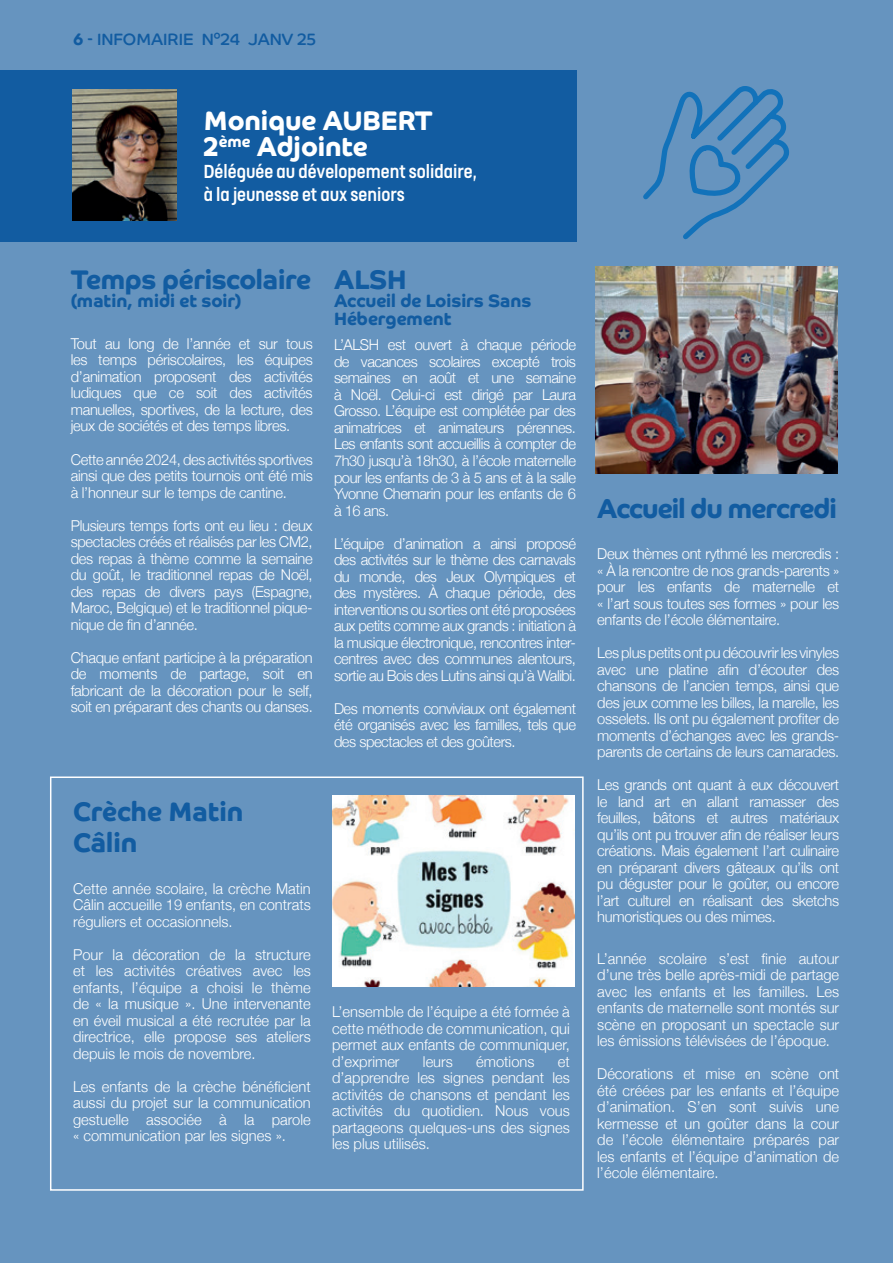
<style>
.page{position:relative;width:893px;height:1263px;background:#6694bf}
.page>*{position:absolute;margin:0;border:0;box-sizing:border-box;transform-origin:0 0}
.t1{font:700 27px/31.5px "Co Headline";letter-spacing:-.01em;color:#125ca1}
.t2{font:700 27px/25.5px "Co Headline";color:#fff}
.t3{font:700 27px "Co Headline";letter-spacing:-.03em;color:#125ca1}
.t4{font:500 21px/22.5px "FS Dillon";color:#fff}
.t5{font:700 18px/18px "Co Headline";color:#125ca1}
.t6{font:16.5px "Co Headline";color:#125ca1}
.t7{font:300 15px/16.5px "Helvetica Neue";letter-spacing:-.02em;color:#fff;text-align:justify}
.t8{font:300 15px "Helvetica Neue";color:#fff}
.s1{font-weight:700}
</style>
<div class="page">
<div style="left:0;top:70px;width:576px;height:172px;background:#125ca1"></div>
<img style="left:72px;top:89px;width:105px;height:131px">
<svg style="left:638px;top:82px;width:155px;height:162px;background:#578ebe"></svg>
<img style="left:333px;top:796px;width:241px;height:190px">
<div style="left:50px;top:776px;width:534px;height:415px;border:2px solid #fff"></div>
<img style="left:595px;top:267px;width:243px;height:207px">
<p class="t6" style="left:73px;top:29px;width:245px"><span class="s1">6</span> - INFOMAIRIE N°24 JANV 25</p>
<h1 class="t2" style="left:204px;top:108px;width:230px">Monique AUBERT<br>2<sup>ème</sup> Adjointe</h1>
<h2 class="t4" style="left:204px;top:159px;width:274px">Déléguée au dévelopement solidaire, à la jeunesse et aux seniors</h2>
<h1 class="t1" style="left:71px;top:264px;width:242px">Temps périscolaire</h1>
<p class="t5" style="left:71px;top:292px;width:172px">(matin, midi et soir)</p>
<p class="t7" style="left:71px;top:334px;width:244px">Tout au long de l’année et sur tous les temps périscolaires, les équipes d’animation proposent des activités ludiques que ce soit des activités manuelles, sportives, de la lecture, des jeux de sociétés et des temps libres.</p>
<p class="t7" style="left:71px;top:450px;width:244px">Cette année 2024, des activités sportives ainsi que des petits tournois ont été mis à l’honneur sur le temps de cantine.</p>
<p class="t7" style="left:71px;top:516px;width:243px">Plusieurs temps forts ont eu lieu : deux spectacles créés et réalisés par les CM2, des repas à thème comme la semaine du goût, le traditionnel repas de Noël, des repas de divers pays (Espagne, Maroc, Belgique) et le traditionnel pique&shy;nique de fin d’année.</p>
<p class="t7" style="left:71px;top:648px;width:244px">Chaque enfant participe à la préparation de moments de partage, soit en fabricant de la décoration pour le self, soit en préparant des chants ou danses.</p>
<h1 class="t1" style="left:334px;top:264px;width:74px">ALSH</h1>
<p class="t5" style="left:334px;top:292px;width:199px">Accueil de Loisirs Sans<br>Hébergement</p>
<p class="t7" style="left:334px;top:336px;width:244px">L’ALSH est ouvert à chaque période de vacances scolaires excepté trois semaines en août et une semaine à Noël. Celui-ci est dirigé par Laura Grosso. L’équipe est complétée par des animatrices et animateurs pérennes.<br>Les enfants sont accueillis à compter de 7h30 jusqu’à 18h30, à l’école maternelle pour les enfants de 3 à 5 ans et à la salle Yvonne Chemarin pour les enfants de 6 à 16 ans.</p>
<p class="t7" style="left:334px;top:534px;width:244px">L’équipe d’animation a ainsi proposé des activités sur le thème des carnavals du monde, des Jeux Olympiques et des mystères. À chaque période, des interventions ou sorties ont été proposées aux petits comme aux grands : initiation à la musique électronique, rencontres inter&shy;centres avec des communes alentours, sortie au Bois des Lutins ainsi qu’à Walibi.</p>
<p class="t7" style="left:334px;top:699px;width:244px">Des moments conviviaux ont également été organisés avec les familles, tels que des spectacles et des goûters.</p>
<h1 class="t1" style="left:73px;top:795px;width:172px">Crèche Matin<br>Câlin</h1>
<p class="t7" style="left:73px;top:879px;width:239px">Cette année scolaire, la crèche Matin Câlin accueille 19 enfants, en contrats réguliers et occasionnels.</p>
<p class="t7" style="left:73px;top:945px;width:239px">Pour la décoration de la structure et les activités créatives avec les enfants, l’équipe a choisi le thème de « la musique ». Une intervenante en éveil musical a été recrutée par la directrice, elle propose ses ateliers depuis le mois de novembre.</p>
<p class="t7" style="left:73px;top:1077px;width:239px">Les enfants de la crèche bénéficient aussi du projet sur la communication gestuelle associée à la parole « communication par les signes ».</p>
<p class="t7" style="left:332px;top:1002px;width:239px">L’ensemble de l’équipe a été formée à cette méthode de communication, qui permet aux enfants de communiquer, d’exprimer</p>
<p class="t7" style="left:423px;top:1052px;width:31px">leurs</p>
<p class="t8" style="left:476px;top:1049px;width:60px">émotions</p>
<p class="t7" style="left:332px;top:1052px;width:239px;text-indent:226px">et d’apprendre les signes pendant les activités de chansons et pendant les activités du quotidien. Nous vous partageons quelques-uns des signes les plus utilisés.</p>
<h1 class="t3" style="left:597px;top:493px;width:241px">Accueil du mercredi</h1>
<p class="t7" style="left:597px;top:545px;width:244px">Deux thèmes ont rythmé les mercredis : « À la rencontre de nos grands-parents » pour les enfants de maternelle et « l’art sous toutes ses formes » pour les enfants de l’école élémentaire.</p>
<p class="t7" style="left:597px;top:644px;width:244px">Les plus petits ont pu découvrir les vinyles avec une platine afin d’écouter des chansons de l’ancien temps, ainsi que des jeux comme les billes, la marelle, les osselets. Ils ont pu également profiter de moments d’échanges avec les grands&shy;parents de certains de leurs camarades.</p>
<p class="t7" style="left:597px;top:776px;width:244px">Les grands ont quant à eux découvert le land art en allant ramasser des feuilles, bâtons et autres matériaux qu’ils ont pu trouver afin de réaliser leurs créations. Mais également l’art culinaire en préparant divers gâteaux qu’ils ont pu déguster pour le goûter, ou encore l’art culturel en réalisant des sketchs humoristiques ou des mimes.</p>
<p class="t7" style="left:597px;top:949px;width:243px">L’année scolaire s’est finie autour d’une très belle après-midi de partage avec les enfants et les familles. Les enfants de maternelle sont montés sur scène en proposant un spectacle sur les émissions télévisées de l’époque.</p>
<p class="t7" style="left:597px;top:1065px;width:243px">Décorations et mise en scène ont été créées par les enfants et l’équipe d’animation. S’en sont suivis une kermesse et un goûter dans la cour de l’école élémentaire préparés par les enfants et l’équipe d’animation de l’école élémentaire.</p>
</div>
